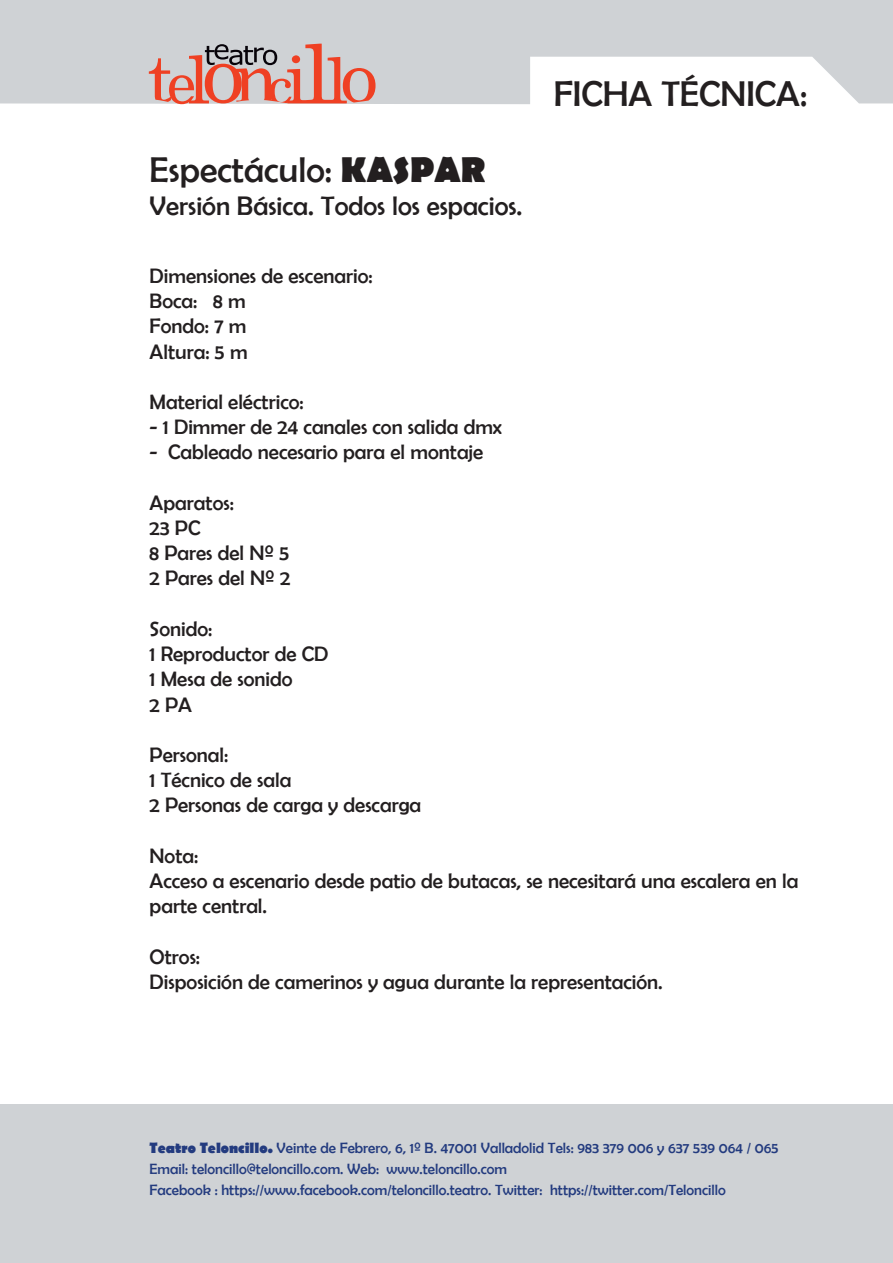
<style>
.page{position:relative;width:893px;height:1263px;background:#fff}
.page>*{position:absolute;margin:0;border:0;box-sizing:border-box;transform-origin:0 0}
.t1{font:36px "Berlin Sans FB";color:#231f20}
.t2{font:27px "Berlin Sans FB";color:#231f20}
.t3{font:21px/25.2px "Berlin Sans FB";color:#231f20}
.t4{font:15px/21px "Berlin Sans FB";color:#233b7f}
.s1{font-weight:700}
</style>
<div class="page">
<svg style="left:0;top:0;width:893px;height:104px;fill:#cfd2d5"></svg>
<div style="left:0;top:1104px;width:893px;height:159px;background:#cfd2d5"></div>
<svg style="left:149px;top:44px;width:227px;height:60px;background:#d0a09a"></svg>
<p class="t1" style="left:150px;top:150px;width:337px">Espectáculo: <span class="s1">KASPAR</span></p>
<p class="t2" style="left:150px;top:190px;width:374px">Versión Básica. Todos los espacios.</p>
<h1 class="t1" style="left:554px;top:73px;width:255px">FICHA TÉCNICA:</h1>
<p class="t3" style="left:150px;top:263px;width:225px">Dimensiones de escenario:</p>
<p class="t3" style="left:150px;top:288px;width:98px">Boca: 8 m</p>
<p class="t3" style="left:150px;top:314px;width:98px">Fondo: 7 m</p>
<p class="t3" style="left:150px;top:339px;width:100px">Altura: 5 m</p>
<p class="t3" style="left:150px;top:389px;width:156px">Material eléctrico:</p>
<p class="t3" style="left:150px;top:414px;width:354px">- 1 Dimmer de 24 canales con salida dmx</p>
<p class="t3" style="left:150px;top:440px;width:335px">- Cableado necesario para el montaje</p>
<p class="t3" style="left:150px;top:490px;width:86px">Aparatos:</p>
<p class="t3" style="left:150px;top:515px;width:52px">23 PC</p>
<p class="t3" style="left:150px;top:540px;width:141px">8 Pares del Nº 5</p>
<p class="t3" style="left:150px;top:566px;width:142px">2 Pares del Nº 2</p>
<p class="t3" style="left:150px;top:616px;width:64px">Sonido:</p>
<p class="t3" style="left:150px;top:641px;width:180px">1 Reproductor de CD</p>
<p class="t3" style="left:150px;top:666px;width:145px">1 Mesa de sonido</p>
<p class="t3" style="left:150px;top:692px;width:44px">2 PA</p>
<p class="t3" style="left:150px;top:742px;width:80px">Personal:</p>
<p class="t3" style="left:150px;top:767px;width:143px">1 Técnico de sala</p>
<p class="t3" style="left:150px;top:792px;width:273px">2 Personas de carga y descarga</p>
<p class="t3" style="left:150px;top:843px;width:50px">Nota:</p>
<p class="t3" style="left:150px;top:868px;width:650px">Acceso a escenario desde patio de butacas, se necesitará una escalera en la parte central.</p>
<p class="t3" style="left:150px;top:944px;width:52px">Otros:</p>
<p class="t3" style="left:150px;top:969px;width:515px">Disposición de camerinos y agua durante la representación.</p>
<p class="t4" style="left:150px;top:1137px;width:631px"><span class="s1">Teatro Teloncillo.</span> Veinte de Febrero, 6, 1º B. 47001 Valladolid Tels: 983 379 006 y 637 539 064 / 065<br>Email: teloncillo@teloncillo.com. Web: www.teloncillo.com<br>Facebook : https://www.facebook.com/teloncillo.teatro. Twitter: https://twitter.com/Teloncillo</p>
</div>
